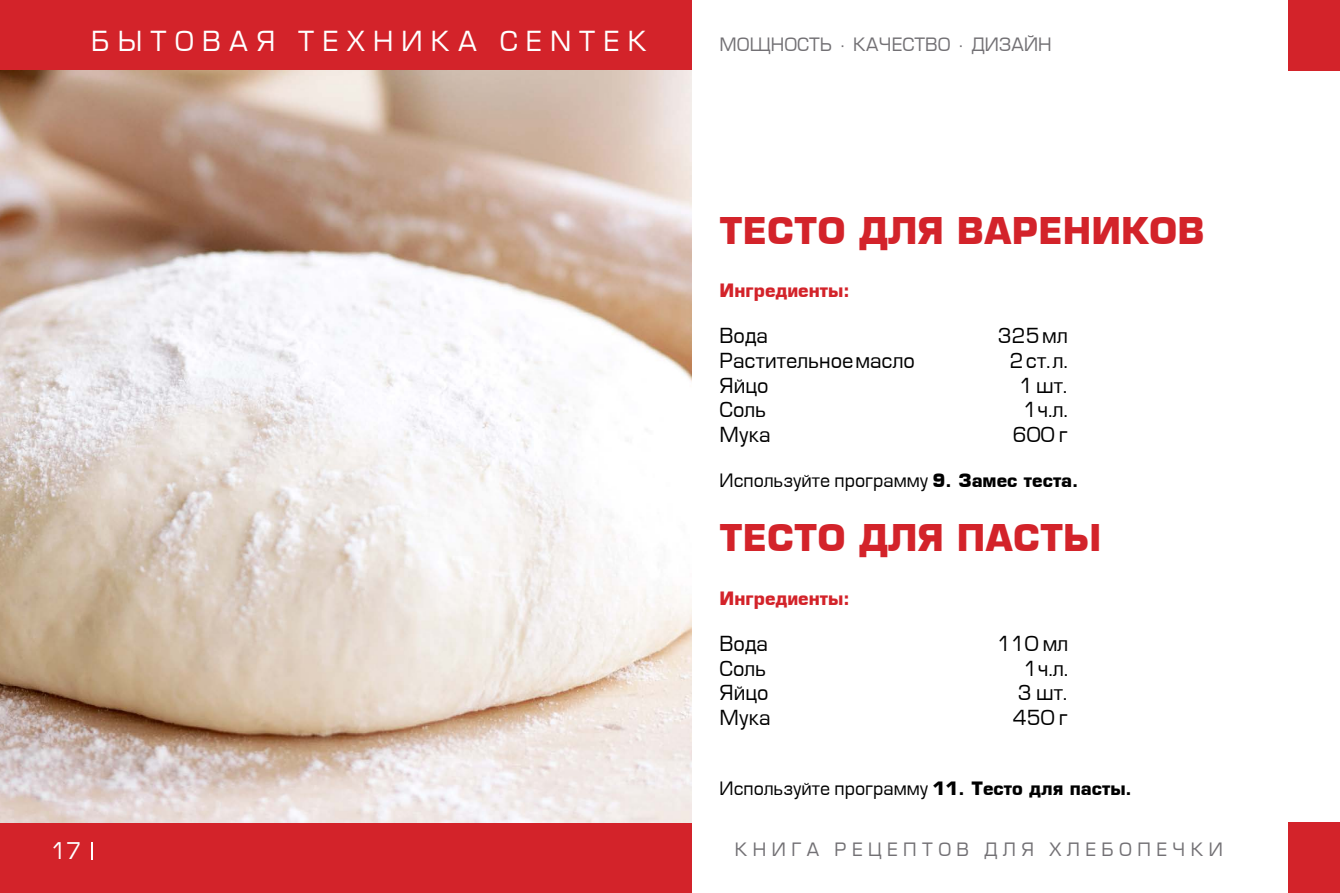
<style>
.page{position:relative;width:1340px;height:893px;background:#fff}
.page>*{position:absolute;margin:0;border:0;box-sizing:border-box;transform-origin:0 0}
.t1{font:700 36px "Europe";color:#d3232a}
.t2{font:27px "Europe";letter-spacing:.3em;color:#fff}
.t3{font:22.5px "Europe";color:#fff}
.t4{font:20.25px "Europe";color:#000}
.t5{font:18px "Europe";color:#000}
.t6{font:18px "Europe";letter-spacing:.3em;color:#727074}
.t7{font:700 18px "Europe";color:#d3232a}
.t8{font:18px "Europe";color:#727074}
.s1{font-weight:700}
</style>
<div class="page">
<div style="left:0;top:0;width:691px;height:70px;background:#d3232a"></div>
<div style="left:1288px;top:0;width:51px;height:70px;background:#d3232a"></div>
<div style="left:1288px;top:823px;width:51px;height:70px;background:#d3232a"></div>
<div style="left:0;top:823px;width:691px;height:70px;background:#d3232a"></div>
<img style="left:0;top:70px;width:691px;height:753px">
<svg style="left:91px;top:842px;width:2px;height:17px"></svg>
<h2 class="t2" style="left:91px;top:27px;width:557px">БЫТОВАЯ ТЕХНИКА CENTEK</h2>
<p class="t3" style="left:51px;top:839px;width:32px">17</p>
<p class="t8" style="left:719px;top:35px;width:334px">МОЩНОСТЬ · КАЧЕСТВО · ДИЗАЙН</p>
<h1 class="t1" style="left:719px;top:209px;width:486px">ТЕСТО ДЛЯ ВАРЕНИКОВ</h1>
<p class="t7" style="left:719px;top:279px;width:132px">Ингредиенты:</p>
<p class="t4" style="left:719px;top:325px;width:50px">Вода</p>
<p class="t4" style="left:997px;top:325px;width:71px">325 мл</p>
<p class="t4" style="left:719px;top:350px;width:197px">Растительное масло</p>
<p class="t4" style="left:1009px;top:350px;width:60px">2 ст. л.</p>
<p class="t4" style="left:719px;top:375px;width:51px">Яйцо</p>
<p class="t4" style="left:1019px;top:375px;width:50px">1 шт.</p>
<p class="t4" style="left:719px;top:399px;width:48px">Соль</p>
<p class="t4" style="left:1023px;top:399px;width:46px">1ч.л.</p>
<p class="t4" style="left:719px;top:424px;width:53px">Мука</p>
<p class="t4" style="left:1012px;top:424px;width:56px">600 г</p>
<p class="t5" style="left:719px;top:471px;width:360px">Используйте программу <span class="s1">9. Замес теста.</span></p>
<h1 class="t1" style="left:719px;top:516px;width:383px">ТЕСТО ДЛЯ ПАСТЫ</h1>
<p class="t7" style="left:719px;top:587px;width:132px">Ингредиенты:</p>
<p class="t4" style="left:719px;top:633px;width:50px">Вода</p>
<p class="t4" style="left:997px;top:633px;width:73px">110 мл</p>
<p class="t4" style="left:719px;top:658px;width:48px">Соль</p>
<p class="t4" style="left:1023px;top:658px;width:46px">1ч.л.</p>
<p class="t4" style="left:719px;top:682px;width:51px">Яйцо</p>
<p class="t4" style="left:1017px;top:682px;width:51px">3 шт.</p>
<p class="t4" style="left:719px;top:707px;width:53px">Мука</p>
<p class="t4" style="left:1012px;top:707px;width:56px">450 г</p>
<p class="t5" style="left:719px;top:779px;width:414px">Используйте программу <span class="s1">11. Тесто для пасты.</span></p>
<p class="t6" style="left:735px;top:840px;width:489px">КНИГА РЕЦЕПТОВ ДЛЯ ХЛЕБОПЕЧКИ</p>
</div>
